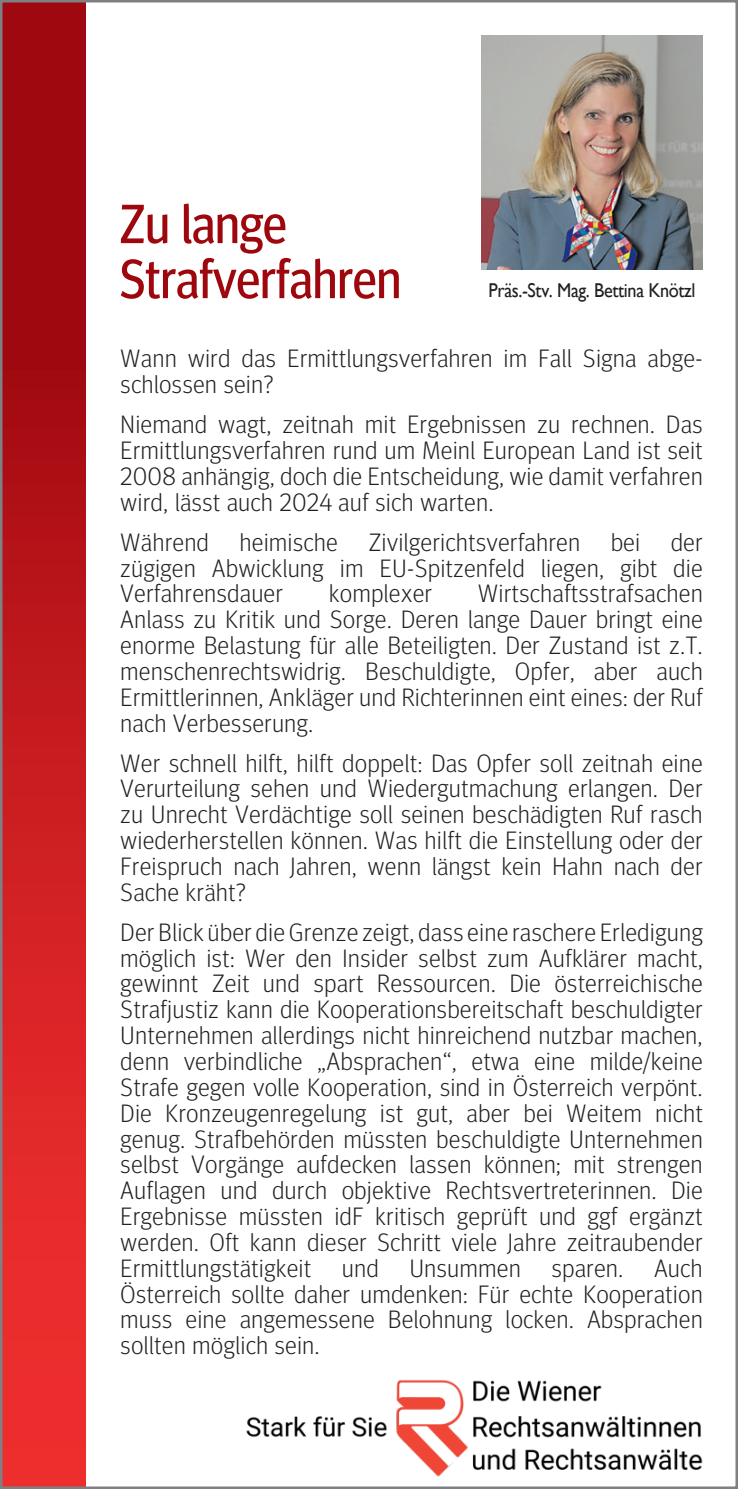
<style>
.page{position:relative;width:738px;height:1489px;background:#fff}
.page>*{position:absolute;margin:0;border:0;box-sizing:border-box;transform-origin:0 0}
.t1{font:55px/55px "Meta Headline OT";color:#9d070d;scale:.93 1}
.t2{font:300 25px/25.8px "Meta Headline OT";letter-spacing:.03em;color:#231f20;text-align:justify}
.t3{font:20px "Gill Sans";letter-spacing:-.02em;color:#231f20;scale:.91 1}
</style>
<div class="page">
<div style="left:0;top:0;width:85px;height:1488px;background:linear-gradient(to bottom,#91040b,#f53333)"></div>
<img style="left:246px;top:1380px;width:456px;height:96px">
<img style="left:481px;top:35px;width:221px;height:234px">
<h1 class="t1" style="left:119px;top:197px;width:304px">Zu lange<br>Strafverfahren</h1>
<p class="t3" style="left:488px;top:279px;width:228px">Präs.-Stv. Mag. Bettina Knötzl</p>
<p class="t2" style="left:120px;top:345px;width:583px">Wann wird das Ermittlungsverfahren im Fall Signa abge&shy;schlossen sein?</p>
<p class="t2" style="left:120px;top:411px;width:583px">Niemand wagt, zeitnah mit Ergebnissen zu rechnen. Das Ermittlungsverfahren rund um Meinl European Land ist seit 2008 anhängig, doch die Entscheidung, wie damit verfahren wird, lässt auch 2024 auf sich warten.</p>
<p class="t2" style="left:120px;top:528px;width:583px">Während heimische Zivilgerichtsverfahren bei der zügigen Abwicklung im EU-Spitzenfeld liegen, gibt die Verfahrensdauer</p>
<p class="t2" style="left:120px;top:580px;width:583px;text-indent:357px">Wirtschaftsstrafsachen Anlass zu Kritik und Sorge. Deren lange Dauer bringt eine enorme Belastung für alle Beteiligten. Der Zustand ist z.T. menschenrechtswidrig. Beschuldigte, Opfer, aber auch Ermittlerinnen, Ankläger und Richterinnen eint eines: der Ruf nach Verbesserung.</p>
<p class="t2" style="left:120px;top:749px;width:583px">Wer schnell hilft, hilft doppelt: Das Opfer soll zeitnah eine Verurteilung sehen und Wiedergutmachung erlangen. Der zu Unrecht Verdächtige soll seinen beschädigten Ruf rasch wiederherstellen können. Was hilft die Einstellung oder der Freispruch nach Jahren, wenn längst kein Hahn nach der Sache kräht?</p>
<p class="t2" style="left:120px;top:918px;width:583px">Der Blick über die Grenze zeigt, dass eine raschere Erledigung möglich ist: Wer den Insider selbst zum Aufklärer macht, gewinnt Zeit und spart Ressourcen. Die österreichische Strafjustiz kann die Kooperationsbereitschaft beschuldigter Unternehmen allerdings nicht hinreichend nutzbar machen, denn verbindliche „Absprachen“, etwa eine milde/keine Strafe gegen volle Kooperation, sind in Österreich verpönt.<br>Die Kronzeugenregelung ist gut, aber bei Weitem nicht genug. Strafbehörden müssten beschuldigte Unternehmen selbst Vorgänge aufdecken lassen können; mit strengen Auflagen und durch objektive Rechtsvertreterinnen. Die Ergebnisse müssten idF kritisch geprüft und ggf ergänzt werden. Oft kann dieser Schritt viele Jahre zeitraubender Ermittlungstätigkeit und Unsummen sparen. Auch Österreich sollte daher umdenken: Für echte Kooperation muss eine angemessene Belohnung locken. Absprachen sollten möglich sein.</p>
<p class="t2" style="left:329px;top:580px;width:104px">komplexer</p>
</div>
